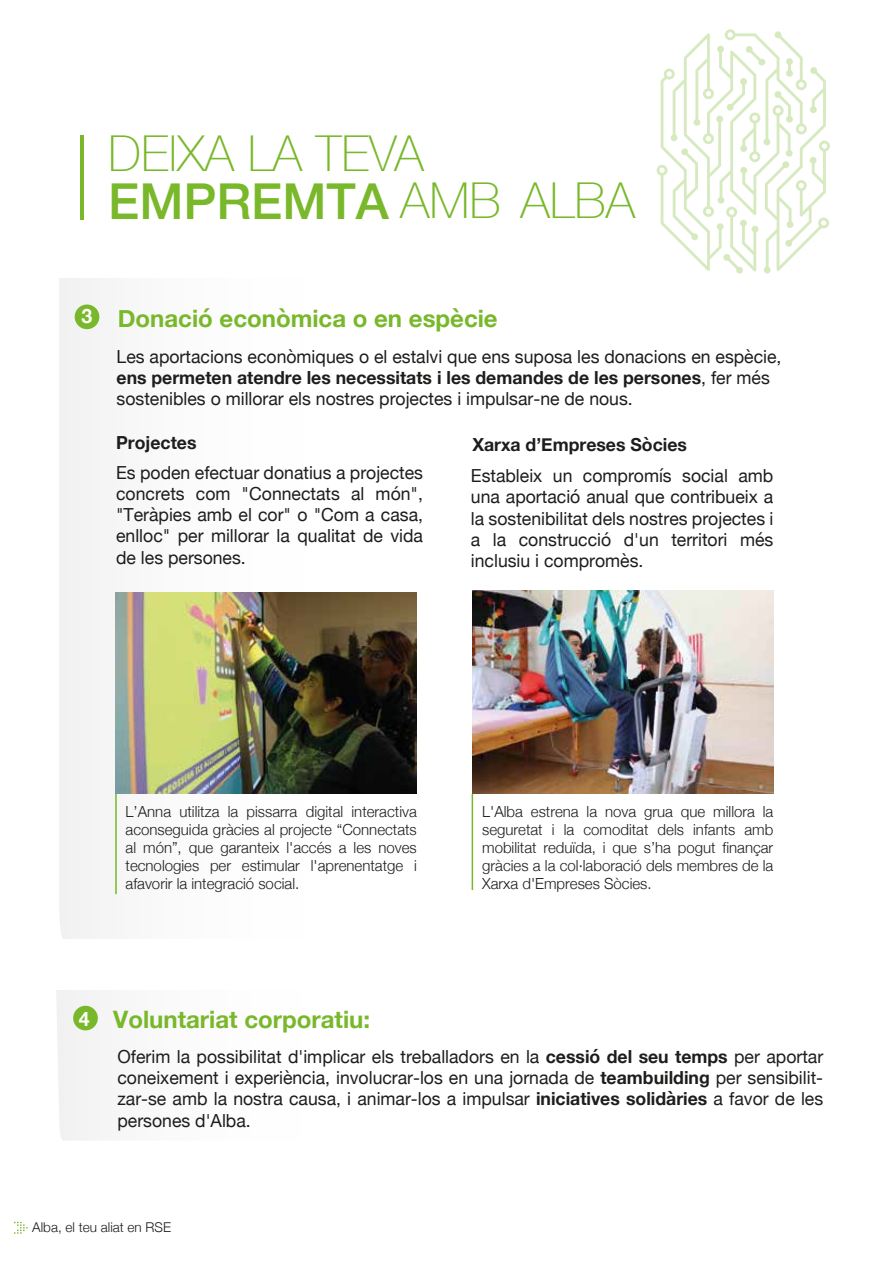
<style>
.page{position:relative;width:893px;height:1263px;background:#fff}
.page>*{position:absolute;margin:0;border:0;box-sizing:border-box;transform-origin:0 0}
.t1{font:100 49.5px/48.2px "Helvetica Neue";color:#78b82a}
.t2{font:700 24px "Helvetica Neue";color:#78b82a}
.t3{font:18px/21.1px "Helvetica Neue";color:#1d1d1c;text-align:justify}
.t4{font:700 18px "Helvetica Neue";color:#1d1d1c}
.t5{font:300 15.3px/18px "Helvetica Neue";color:#1d1d1c;text-align:justify}
.t6{font:300 13.5px "Helvetica Neue";color:#1d1d1c}
.s1{font-weight:500}
.s2{font-weight:700}
.s3{font-size:19.95px;color:#fff}
</style>
<div class="page">
<hr style="left:80px;top:135px;width:4px;height:84px;background:#78b82a">
<div style="left:75px;top:304px;width:24px;height:25px;background:#78b82a;border-radius:50%"></div>
<div style="left:73px;top:1006px;width:25px;height:24px;background:#78b82a;border-radius:50%"></div>
<svg style="left:14px;top:1222px;width:14px;height:12px"></svg>
<svg style="left:657px;top:29px;width:173px;height:245px"></svg>
<img style="left:115px;top:592px;width:302px;height:201px">
<img style="left:472px;top:591px;width:301px;height:202px">
<hr style="left:115px;top:794px;width:2px;height:100px;background:#78b82a">
<hr style="left:472px;top:794px;width:1px;height:96px;background:#78b82a">
<h1 class="t1" style="left:108px;top:127px;width:528px">DEIXA LA TEVA<br><span class="s1">EMPREMTA</span> AMB ALBA</h1>
<h2 class="t2" style="left:82px;top:300px;width:418px"><sup>3</sup> Donació econòmica o en espècie</h2>
<p class="t3" style="left:117px;top:347px;width:666px;text-align:left">Les aportacions econòmiques o el estalvi que ens suposa les donacions en espècie, <span class="s2">ens permeten atendre les necessitats i les demandes de les persones</span>, fer més sostenibles o millorar els nostres projectes i impulsar-ne de nous.</p>
<p class="t4" style="left:116px;top:428px;width:82px">Projectes</p>
<p class="t4" style="left:472px;top:431px;width:216px">Xarxa d’Empreses Sòcies</p>
<p class="t3" style="left:471px;top:466px;width:304px">Estableix un compromís social amb una aportació anual que contribueix a la sostenibilitat dels nostres projectes i a la construcció d'un territori més inclusiu i compromès.</p>
<p class="t3" style="left:116px;top:463px;width:308px">Es poden efectuar donatius a projectes concrets com "Connectats al món", "Teràpies amb el cor" o "Com a casa, enlloc" per millorar la qualitat de vida de les persones.</p>
<p class="t5" style="left:126px;top:801px;width:293px">L’Anna utilitza la pissarra digital interactiva aconseguida gràcies al projecte “Connectats al món”, que garanteix l'accés a les noves tecnologies per estimular l'aprenentatge i afavorir la integració social.</p>
<p class="t5" style="left:482px;top:801px;width:293px">L'Alba estrena la nova grua que millora la seguretat i la comoditat dels infants amb mobilitat reduïda, i que s’ha pogut finançar gràcies a la col·laboració dels membres de la Xarxa d'Empreses Sòcies.</p>
<h2 class="t2" style="left:79px;top:1001px;width:293px"><span class="s3">4</span> Voluntariat corporatiu:</h2>
<p class="t3" style="left:117px;top:1047px;width:707px">Oferim la possibilitat d'implicar els treballadors en la <span class="s2">cessió del seu temps</span> per aportar coneixement i experiència, involucrar-los en una jornada de <span class="s2">teambuilding</span> per sensibilit&shy;zar-se amb la nostra causa, i animar-los a impulsar <span class="s2">iniciatives solidàries</span> a favor de les persones d'Alba.</p>
<p class="t6" style="left:32px;top:1216px;width:140px">Alba, el teu aliat en RSE</p>
</div>
